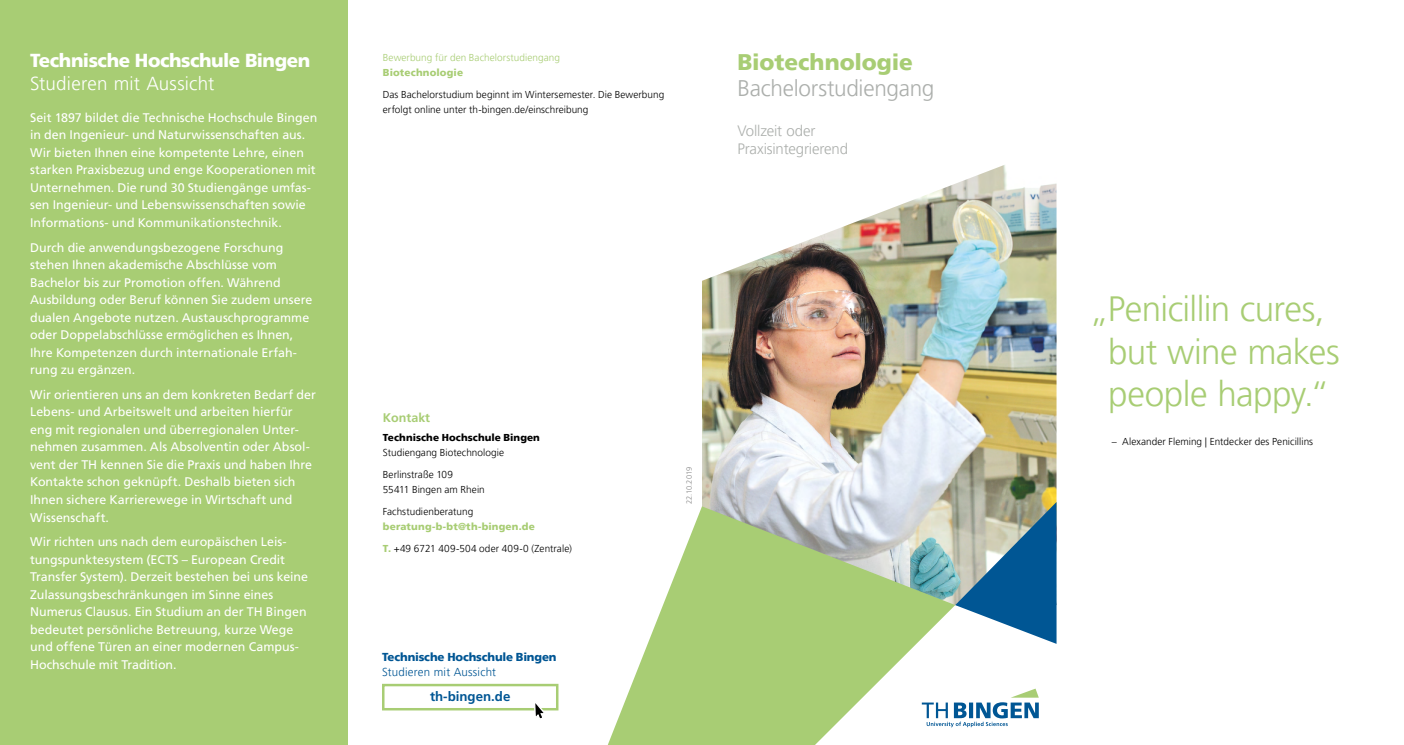
<style>
.page{position:relative;width:1404px;height:745px;background:#fff}
.page>*{position:absolute;margin:0;border:0;box-sizing:border-box;transform-origin:0 0}
.Zitat_FB1{font:300 35px/42px "Frutiger LT Pro";letter-spacing:-.015em;color:#a8cd74;text-align:center}
.Headline_01_Light__A{font:300 22.5px "Frutiger LT Pro";letter-spacing:-.01em;color:#acafac}
.Headlinie_01_Bold__S{font:900 22.5px "Frutiger LT Pro";letter-spacing:-.005em;color:#a8cd74}
.Headlinie_02_Bold{font:900 18.75px "Frutiger LT Pro";letter-spacing:-.025em;color:#fff}
.Headlinie_02_Light{font:300 18.75px "Frutiger LT Pro";letter-spacing:.01em;color:#fff}
.Headline_01_Light__A-2{font:300 15px "Frutiger LT Pro";letter-spacing:-.01em;color:#acafac}
.t1{font:700 13.25px "Frutiger LT Std";color:#005694}
.Subline{font:12.5px/17.5px "Frutiger LT Std";color:#fff}
.Headline_03_FB1{font:700 12.5px "Frutiger LT Std";color:#a8cd74}
.Fliesstext{font:900 11.5px "Frutiger LT Pro";letter-spacing:-.015em;color:#005694}
.Fliesstext-2{font:300 11.5px "Frutiger LT Pro";letter-spacing:.02em;color:#005694}
.Fließtext{font:300 10px/15px "Frutiger LT Pro";letter-spacing:.01em;color:#000}
.Fließtext-2{font:900 10px/15px "Frutiger LT Pro";letter-spacing:.005em;color:#000}
.Fließtext-3{font:300 10px/15px "Frutiger LT Pro";letter-spacing:.01em;color:#a8cd74}
.Fließtext-4{font:900 10px/15px "Frutiger LT Pro";letter-spacing:.015em;color:#a8cd74}
.Fließtext-5{font:300 7.5px "Frutiger LT Pro";letter-spacing:-.015em;color:#878787}
.s1{font-weight:900}
.s2{font-weight:300}
.s3{font-weight:300;color:#000}
.s4{font-weight:900;color:#a8cd74}
</style>
<div class="page">
<img style="left:702px;top:165px;width:354px;height:341px">
<div style="left:0;top:0;width:347px;height:744px;background:#a8cd74"></div>
<svg style="left:955px;top:688px;width:83px;height:38px"></svg>
<div style="left:382px;top:683px;width:176px;height:27px;border:2px solid #a8cd74"></div>
<svg style="left:532px;top:703px;width:16px;height:16px"></svg>
<svg style="left:955px;top:501px;width:101px;height:142px;background:#6792a9"></svg>
<svg style="left:608px;top:506px;width:347px;height:238px;fill:#a8cd74"></svg>
<p class="Headlinie_02_Bold" style="left:30px;top:49px;width:281px">Technische Hochschule Bingen</p>
<p class="Headlinie_02_Light" style="left:30px;top:72px;width:186px">Studieren mit Aussicht</p>
<p class="Subline" style="left:30px;top:109px;width:289px">Seit 1897 bildet die Technische Hochschule Bingen in den Ingenieur- und Naturwissenschaften aus.<br>Wir bieten Ihnen eine kompetente Lehre, einen starken Praxisbezug und enge Kooperationen mit Unternehmen. Die rund 30 Studiengänge umfas&shy;sen Ingenieur- und Lebenswissenschaften sowie Informations- und Kommunikationstechnik.</p>
<p class="Subline" style="left:30px;top:238px;width:284px">Durch die anwendungsbezogene Forschung stehen Ihnen akademische Abschlüsse vom Bachelor bis zur Promotion offen. Während Ausbildung oder Beruf können Sie zudem unsere dualen Angebote nutzen. Austauschprogramme oder Doppelabschlüsse ermöglichen es Ihnen, Ihre Kompetenzen durch internationale Erfah&shy;rung zu ergänzen.</p>
<p class="Subline" style="left:30px;top:385px;width:287px">Wir orientieren uns an dem konkreten Bedarf der Lebens- und Arbeitswelt und arbeiten hierfür eng mit regionalen und überregionalen Unter&shy;nehmen zusammen. Als Absolventin oder Absol&shy;vent der TH kennen Sie die Praxis und haben Ihre Kontakte schon geknüpft. Deshalb bieten sich Ihnen sichere Karrierewege in Wirtschaft und Wissenschaft.</p>
<p class="Subline" style="left:30px;top:532px;width:279px">Wir richten uns nach dem europäischen Leis&shy;tungspunktesystem (ECTS – European Credit Transfer System). Derzeit bestehen bei uns keine Zulassungsbeschränkungen im Sinne eines Numerus Clausus. Ein Studium an der TH Bingen bedeutet persönliche Betreuung, kurze Wege und offene Türen an einer modernen Campus-Hochschule mit Tradition.</p>
<p class="Fließtext-3" style="left:383px;top:50px;width:179px">Bewerbung für den Bachelorstudiengang<br><span class="s1">Biotechnologie</span></p>
<p class="Fließtext" style="left:383px;top:87px;width:283px">Das Bachelorstudium beginnt im Wintersemester. Die Bewerbung erfolgt online unter th-bingen.de/einschreibung</p>
<p class="Headlinie_01_Bold__S" style="left:737px;top:49px;width:177px">Biotechnologie</p>
<p class="Headline_01_Light__A" style="left:737px;top:75px;width:198px">Bachelorstudiengang</p>
<p class="Headline_01_Light__A-2" style="left:737px;top:122px;width:79px">Vollzeit oder</p>
<p class="Headline_01_Light__A-2" style="left:737px;top:140px;width:112px">Praxisintegrierend</p>
<p class="Headline_03_FB1" style="left:383px;top:410px;width:49px">Kontakt</p>
<p class="Fließtext-2" style="left:383px;top:429px;width:158px">Technische Hochschule Bingen<br><span class="s2">Studiengang Biotechnologie</span></p>
<p class="Fließtext" style="left:383px;top:466px;width:103px">Berlinstraße 109<br>55411 Bingen am Rhein</p>
<p class="Fließtext-4" style="left:383px;top:503px;width:153px"><span class="s3">Fachstudienberatung </span>beratung-b-bt@th-bingen.de</p>
<p class="Fließtext" style="left:383px;top:540px;width:190px"><span class="s4">T.</span> +49 6721 409-504 oder 409-0 (Zentrale)</p>
<p class="Fliesstext" style="left:382px;top:649px;width:176px">Technische Hochschule Bingen</p>
<p class="Fliesstext-2" style="left:382px;top:664px;width:116px">Studieren mit Aussicht</p>
<p class="t1" style="left:430px;top:688px;width:82px">th-bingen.de</p>
<p class="Fließtext-5" style="left:684px;top:504px;width:39px;rotate:-90deg">22.10.2019</p>
<p class="Zitat_FB1" style="left:1089px;top:288px;width:252px">„Penicillin cures, but wine makes people happy.“</p>
<p class="Fließtext" style="left:1111px;top:434px;width:203px">– Alexander Fleming | Entdecker des Penicillins</p>
</div>
